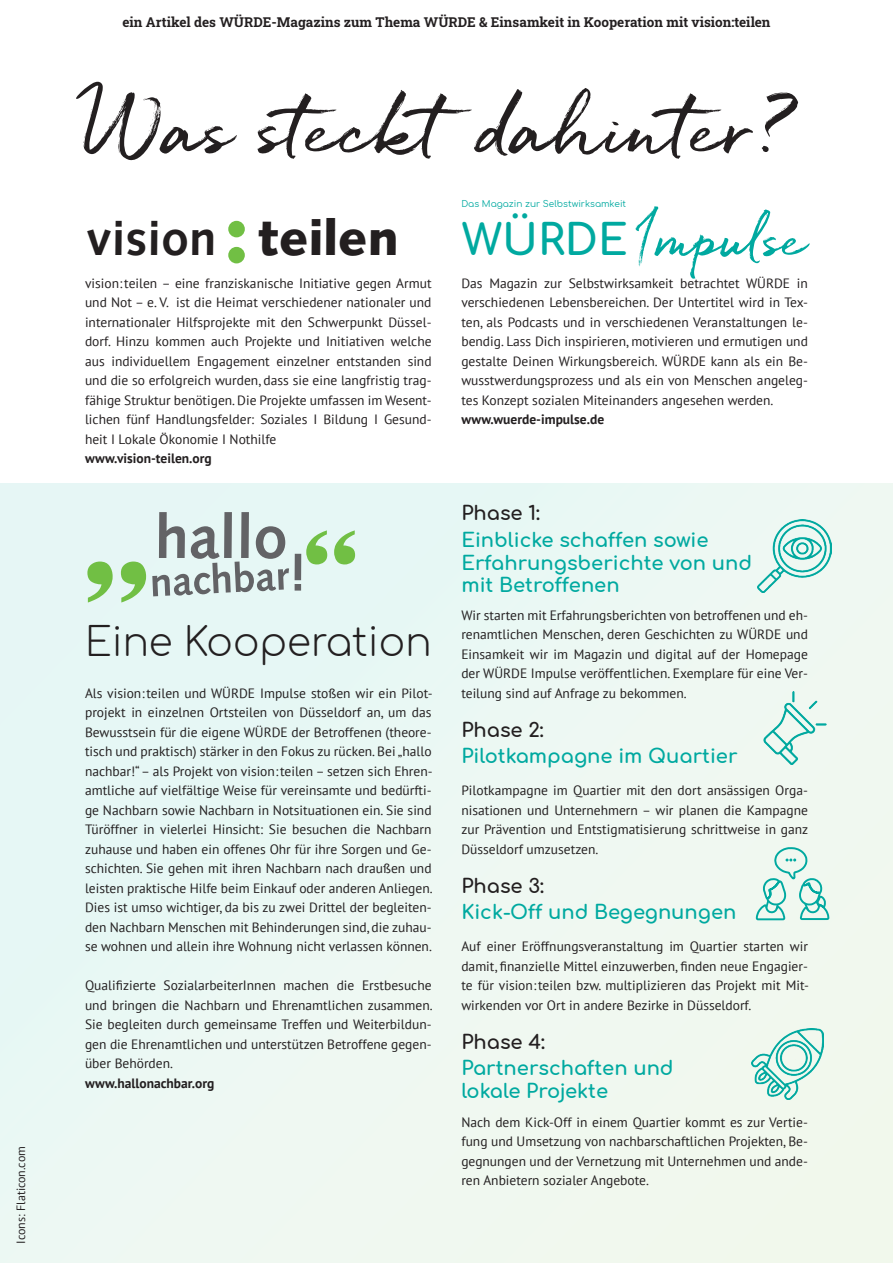
<style>
.page{position:relative;width:893px;height:1263px;background:#fff}
.page>*{position:absolute;margin:0;border:0;box-sizing:border-box;transform-origin:0 0}
.t1{font:73.5px "Quickbrush";color:#231f20}
.t2{font:51.9px "Quickbrush";color:#00a9a0}
.t3{font:700 49.35px "Syntax LT Std";letter-spacing:.005em;color:#231f20}
.t4{font:300 39px "Comfortaa";color:#231f20}
.t5{font:700 19.5px/22.5px "Comfortaa";color:#00a9a0}
.t6{font:700 19.5px "Comfortaa";color:#231f20}
.t7{font:16.95px/19.6px "Syntax LT Std";letter-spacing:-.005em;color:#231f20}
.t8{font:13.5px/19.5px "PT Sans";color:#231f20;text-align:justify}
.t9{font:13.5px "Roboto Slab";color:#231f20}
.t10{font:700 13.5px "PT Sans";color:#231f20}
.t11{font:12px "PT Sans";color:#231f20}
.t12{font:9px "Comfortaa";color:#00a9a0}
.s1{font-weight:900}
.s2{font-family:"Comfortaa";font-weight:700;font-size:42.45px}
</style>
<div class="page">
<div style="left:0;top:483px;width:893px;height:780px;background:#eef8f3"></div>
<img style="left:763px;top:691px;width:64px;height:73px">
<img style="left:751px;top:1028px;width:72px;height:72px">
<img style="left:758px;top:519px;width:73px;height:74px">
<svg style="left:755px;top:847px;width:75px;height:74px"></svg>
<svg style="left:87px;top:561px;width:59px;height:41px"></svg>
<svg style="left:152px;top:512px;width:137px;height:84px"></svg>
<svg style="left:295px;top:530px;width:60px;height:61px"></svg>
<div style="left:228px;top:221px;width:17px;height:16px;background:#71bf44;border-radius:50%"></div>
<div style="left:228px;top:247px;width:17px;height:16px;background:#71bf44;border-radius:50%"></div>
<p class="t11" style="left:13px;top:1244px;width:99px;rotate:-90deg">Icons: Flaticon.com</p>
<p class="t9" style="left:122px;top:13px;width:650px">ein Artikel des WÜRDE-Magazins zum Thema WÜRDE &amp; Einsamkeit in Kooperation mit vision:teilen</p>
<h1 class="t1" style="left:85px;top:83px;width:713px">Was stecktdahinter?</h1>
<h3 class="t3" style="left:87px;top:210px;width:313px">vision <span class="s1">teilen</span></h3>
<p class="t7" style="left:264px;top:280px;width:143px">Eine franziskanische<br>Initiative gegen<br>Armut und Not e.V.</p>
<p class="t8" style="left:85px;top:273px;width:348px">vision:teilen – eine franziskanische Initiative gegen Armut und Not – e. V. ist die Heimat verschiedener nationaler und internationaler Hilfsprojekte mit den Schwerpunkt Düssel&shy;dorf. Hinzu kommen auch Projekte und Initiativen welche aus individuellem Engagement einzelner entstanden sind und die so erfolgreich wurden, dass sie eine langfristig trag&shy;fähige Struktur benötigen. Die Projekte umfassen im Wesent&shy;lichen fünf Handlungsfelder: Soziales I Bildung I Gesund&shy;heit I Lokale Ökonomie I Nothilfe</p>
<p class="t10" style="left:85px;top:450px;width:128px">www.vision-teilen.org</p>
<h3 class="t4" style="left:85px;top:606px;width:348px">Eine Kooperation</h3>
<p class="t8" style="left:85px;top:683px;width:349px">Als vision:teilen und WÜRDE Impulse stoßen wir ein Pilot&shy;projekt in einzelnen Ortsteilen von Düsseldorf an, um das Bewusstsein für die eigene WÜRDE der Betroffenen (theore&shy;tisch und praktisch) stärker in den Fokus zu rücken. Bei „hallo nachbar!“ – als Projekt von vision:teilen – setzen sich Ehren&shy;amtliche auf vielfältige Weise für vereinsamte und bedürfti&shy;ge Nachbarn sowie Nachbarn in Notsituationen ein. Sie sind Türöffner in vielerlei Hinsicht: Sie besuchen die Nachbarn zuhause und haben ein offenes Ohr für ihre Sorgen und Ge&shy;schichten. Sie gehen mit ihren Nachbarn nach draußen und leisten praktische Hilfe beim Einkauf oder anderen Anliegen.<br>Dies ist umso wichtiger, da bis zu zwei Drittel der begleiten&shy;den Nachbarn Menschen mit Behinderungen sind, die zuhau&shy;se wohnen und allein ihre Wohnung nicht verlassen können.</p>
<p class="t8" style="left:85px;top:975px;width:349px">Qualifizierte SozialarbeiterInnen machen die Erstbesuche und bringen die Nachbarn und Ehrenamtlichen zusammen.<br>Sie begleiten durch gemeinsame Treffen und Weiterbildun&shy;gen die Ehrenamtlichen und unterstützen Betroffene gegen&shy;über Behörden.</p>
<p class="t10" style="left:85px;top:1074px;width:131px">www.hallonachbar.org</p>
<p class="t12" style="left:461px;top:196px;width:166px">Das Magazin zur Selbstwirksamkeit</p>
<h2 class="t2" style="left:462px;top:207px;width:347px"><span class="s2">WÜRDE</span> Impulse</h2>
<p class="t8" style="left:461px;top:273px;width:348px">Das Magazin zur Selbstwirksamkeit betrachtet WÜRDE in verschiedenen Lebensbereichen. Der Untertitel wird in Tex&shy;ten, als Podcasts und in verschiedenen Veranstaltungen le&shy;bendig. Lass Dich inspirieren, motivieren und ermutigen und gestalte Deinen Wirkungsbereich. WÜRDE kann als ein Be&shy;wusstwerdungsprozess und als ein von Menschen angeleg&shy;tes Konzept sozialen Miteinanders angesehen werden.</p>
<p class="t10" style="left:461px;top:411px;width:144px">www.wuerde-impulse.de</p>
<h3 class="t6" style="left:461px;top:495px;width:80px">Phase 1:</h3>
<h3 class="t5" style="left:461px;top:526px;width:292px">Einblicke schaffen sowie<br>Erfahrungsberichte von und mit Betroffenen</h3>
<p class="t8" style="left:461px;top:605px;width:348px">Wir starten mit Erfahrungsberichten von betroffenen und eh&shy;renamtlichen Menschen, deren Geschichten zu WÜRDE und Einsamkeit wir im Magazin und digital auf der Homepage der WÜRDE Impulse veröffentlichen. Exemplare für eine Ver&shy;teilung sind auf Anfrage zu bekommen.</p>
<h3 class="t6" style="left:461px;top:711px;width:84px">Phase 2:</h3>
<h3 class="t5" style="left:461px;top:742px;width:278px">Pilotkampagne im Quartier</h3>
<p class="t8" style="left:461px;top:780px;width:348px">Pilotkampagne im Quartier mit den dort ansässigen Orga&shy;nisationen und Unternehmern – wir planen die Kampagne zur Prävention und Entstigmatisierung schrittweise in ganz Düsseldorf umzusetzen.</p>
<h3 class="t6" style="left:461px;top:867px;width:84px">Phase 3:</h3>
<h3 class="t5" style="left:461px;top:898px;width:277px">Kick-Off und Begegnungen</h3>
<p class="t8" style="left:461px;top:936px;width:349px">Auf einer Eröffnungsveranstaltung im Quartier starten wir damit, finanzielle Mittel einzuwerben, finden neue Engagier&shy;te für vision:teilen bzw. multiplizieren das Projekt mit Mit&shy;wirkenden vor Ort in andere Bezirke in Düsseldorf.</p>
<h3 class="t6" style="left:461px;top:1023px;width:85px">Phase 4:</h3>
<h3 class="t5" style="left:461px;top:1054px;width:214px">Partnerschaften und lokale Projekte</h3>
<p class="t8" style="left:461px;top:1112px;width:348px">Nach dem Kick-Off in einem Quartier kommt es zur Vertie&shy;fung und Umsetzung von nachbarschaftlichen Projekten, Be&shy;gegnungen und der Vernetzung mit Unternehmen und ande&shy;ren Anbietern sozialer Angebote.</p>
</div>
